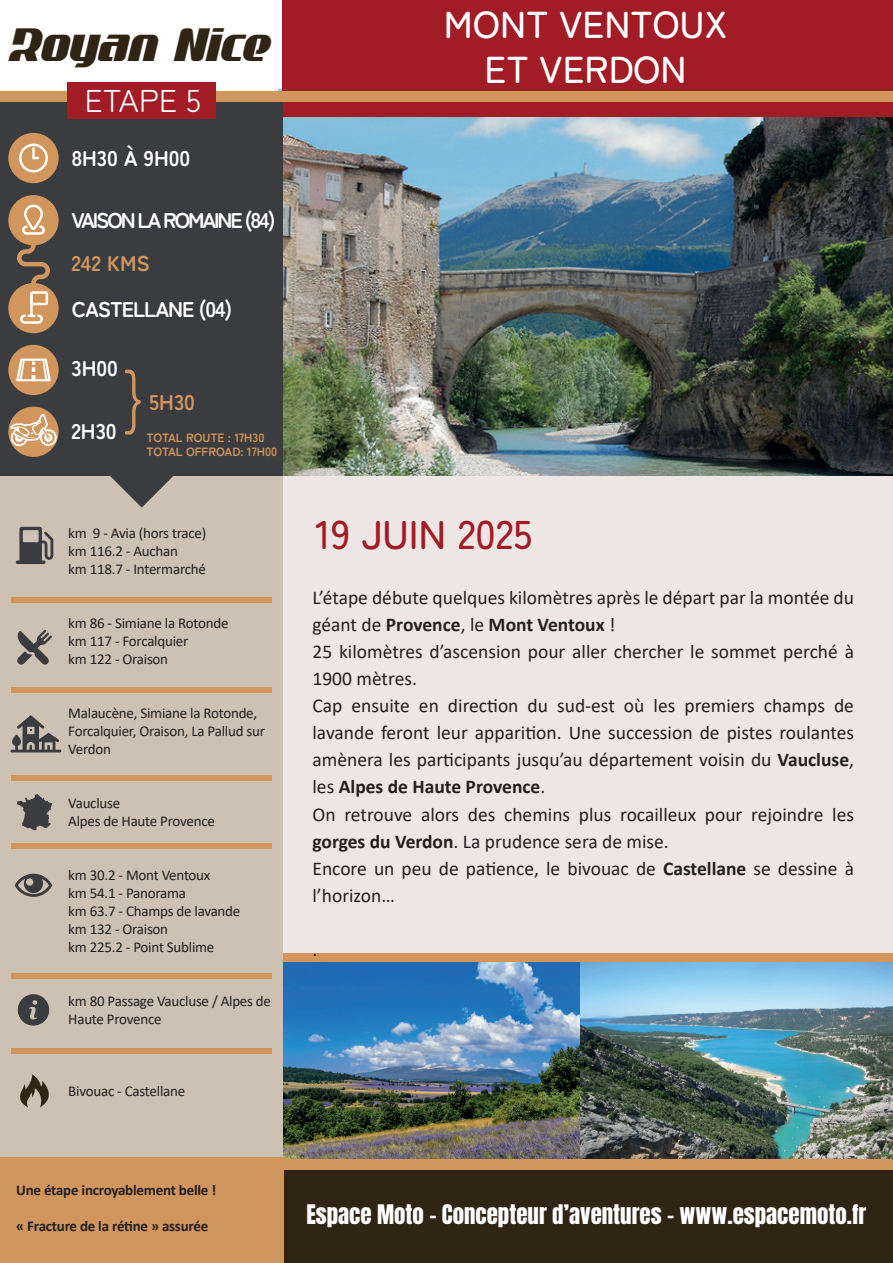
<style>
.page{position:relative;width:893px;height:1263px;background:#fff}
.page>*{position:absolute;margin:0;border:0;box-sizing:border-box;transform-origin:0 0}
.t1{font:70.05px "Zen Maru Gothic";color:#d1965e;scale:.82 1}
.t2{font:46.65px "Raceline Demo";color:#302515}
.t3{font:500 40.05px "Zen Maru Gothic";color:#a11c25}
.t4{font:500 37.5px/45px "Zen Maru Gothic";color:#fff;text-align:center}
.t5{font:31.5px "Zen Maru Gothic";color:#fff}
.t6{font:22.95px "Anton";color:#fff}
.t7{font:700 21.3px "Zen Maru Gothic";letter-spacing:-.05em;color:#fff}
.t8{font:700 21.3px "Zen Maru Gothic";letter-spacing:-.1em;color:#fff}
.t9{font:700 21.3px "Zen Maru Gothic";color:#d1965e}
.t10{font:700 21.3px "Zen Maru Gothic";color:#fff}
.t11{font:19.5px/27px "Calibri";color:#231f20}
.t12{font:15px/18px "Calibri";letter-spacing:-.015em;color:#231f20}
.t13{font:700 15px "Calibri";letter-spacing:-.015em;color:#231f20}
.t14{font:700 12px/14.4px "Zen Maru Gothic";color:#d1965e}
.s1{font-weight:700}
</style>
<div class="page">
<img style="left:278px;top:89px;width:615px;height:387px">
<div style="left:245px;top:953px;width:648px;height:209px;background:#d1965e"></div>
<div style="left:274px;top:476px;width:619px;height:477px;background:#ede6e5"></div>
<img style="left:580px;top:963px;width:313px;height:196px">
<img style="left:283px;top:963px;width:297px;height:196px">
<div style="left:283px;top:0;width:610px;height:116px;background:#a11c25"></div>
<div style="left:0;top:101px;width:283px;height:375px;background:#3b3c3f"></div>
<div style="left:0;top:1169px;width:893px;height:94px;background:#302515"></div>
<div style="left:0;top:1159px;width:893px;height:10px;background:#d1965e"></div>
<div style="left:0;top:91px;width:893px;height:10px;background:#d1965e"></div>
<div style="left:68px;top:82px;width:148px;height:36px;background:#a11c25"></div>
<div style="left:8px;top:195px;width:51px;height:50px;background:#d1965e;border-radius:50%"></div>
<div style="left:8px;top:283px;width:51px;height:50px;background:#d1965e;border-radius:50%"></div>
<hr style="left:30px;top:294px;width:3px;height:22px;background:#fff">
<svg style="left:15px;top:205px;width:37px;height:103px"></svg>
<div style="left:20px;top:314px;width:23px;height:10px;border:2px solid #fff;border-radius:3px"></div>
<svg style="left:8px;top:132px;width:51px;height:52px"></svg>
<div style="left:8px;top:345px;width:51px;height:50px;background:#d1965e;border-radius:50%"></div>
<svg style="left:16px;top:359px;width:35px;height:22px"></svg>
<svg style="left:8px;top:406px;width:51px;height:51px"></svg>
<div style="left:0;top:476px;width:283px;height:787px;background:#ccc1b3"></div>
<svg style="left:110px;top:476px;width:63px;height:31px"></svg>
<svg style="left:15px;top:526px;width:39px;height:38px"></svg>
<svg style="left:17px;top:630px;width:35px;height:35px"></svg>
<svg style="left:10px;top:715px;width:54px;height:66px"></svg>
<svg style="left:15px;top:874px;width:37px;height:23px"></svg>
<svg style="left:17px;top:794px;width:36px;height:37px"></svg>
<svg style="left:18px;top:994px;width:32px;height:31px"></svg>
<svg style="left:16px;top:1053px;width:41px;height:54px"></svg>
<div style="left:12px;top:597px;width:260px;height:6px;background:#d1965e"></div>
<div style="left:12px;top:688px;width:260px;height:5px;background:#d1965e"></div>
<div style="left:12px;top:775px;width:260px;height:5px;background:#d1965e"></div>
<div style="left:12px;top:843px;width:260px;height:6px;background:#d1965e"></div>
<div style="left:12px;top:973px;width:260px;height:6px;background:#d1965e"></div>
<div style="left:12px;top:1048px;width:260px;height:5px;background:#d1965e"></div>
<div style="left:0;top:1157px;width:284px;height:106px;background:#d1965e"></div>
<h2 class="t2" style="left:11px;top:24px;width:261px">Royan Nice</h2>
<h3 class="t5" style="left:85px;top:82px;width:118px">ETAPE 5</h3>
<p class="t10" style="left:71px;top:145px;width:120px">8H30 À 9H00</p>
<p class="t8" style="left:71px;top:206px;width:206px">VAISON LA ROMAINE (84)</p>
<p class="t9" style="left:71px;top:250px;width:80px">242 KMS</p>
<p class="t7" style="left:72px;top:296px;width:162px">CASTELLANE (04)</p>
<p class="t7" style="left:71px;top:355px;width:48px">3H00</p>
<p class="t7" style="left:71px;top:418px;width:47px">2H30</p>
<h1 class="t1" style="left:122px;top:357px;width:29px">}</h1>
<p class="t9" style="left:149px;top:389px;width:47px">5H30</p>
<p class="t14" style="left:146px;top:430px;width:132px">TOTAL ROUTE : 17H30<br>TOTAL OFFROAD: 17H00</p>
<p class="t12" style="left:68px;top:524px;width:140px">km 9 - Avia (hors trace) km 116.2 - Auchan<br>km 118.7 - Intermarché</p>
<p class="t12" style="left:68px;top:614px;width:162px">km 86 - Simiane la Rotonde km 117 - Forcalquier<br>km 122 - Oraison</p>
<p class="t12" style="left:68px;top:704px;width:198px">Malaucène, Simiane la Rotonde,<br>Forcalquier, Oraison, La Pallud sur<br>Verdon</p>
<p class="t12" style="left:68px;top:794px;width:148px">Vaucluse<br>Alpes de Haute Provence</p>
<p class="t12" style="left:68px;top:866px;width:174px">km 30.2 - Mont Ventoux<br>km 54.1 - Panorama<br>km 63.7 - Champs de lavande km 132 - Oraison<br>km 225.2 - Point Sublime</p>
<p class="t12" style="left:68px;top:992px;width:204px">km 80 Passage Vaucluse / Alpes de<br>Haute Provence</p>
<p class="t12" style="left:68px;top:1082px;width:118px">Bivouac - Castellane</p>
<h3 class="t4" style="left:444px;top:1px;width:285px">MONT VENTOUX<br>ET VERDON</h3>
<h3 class="t3" style="left:315px;top:510px;width:219px">19 JUIN 2025</h3>
<p class="t11" style="left:312px;top:584px;width:543px">L’étape débute quelques kilomètres après le départ par la montée du géant de <span class="s1">Provence</span>, le <span class="s1">Mont Ventoux</span> !<br>25 kilomètres d’ascension pour aller chercher le sommet perché à 1900 mètres.<br>Cap ensuite en direction du sud-est où les premiers champs de lavande feront leur apparition. Une succession de pistes roulantes amènera les participants jusqu’au département voisin du <span class="s1">Vaucluse</span>, les <span class="s1">Alpes de Haute Provence</span>.<br>On retrouve alors des chemins plus rocailleux pour rejoindre les <span class="s1">gorges du Verdon</span>. La prudence sera de mise.<br>Encore un peu de patience, le bivouac de <span class="s1">Castellane</span> se dessine à l’horizon…</p>
<p class="t11" style="left:312px;top:935px;width:6px">.</p>
<p class="t13" style="left:16px;top:1179px;width:202px">Une étape incroyablement belle !</p>
<p class="t13" style="left:16px;top:1215px;width:193px">« Fracture de la rétine » assurée</p>
<p class="t6" style="left:306px;top:1203px;width:561px">Espace Moto – Concepteur d’aventures - www.espacemoto.fr</p>
</div>
